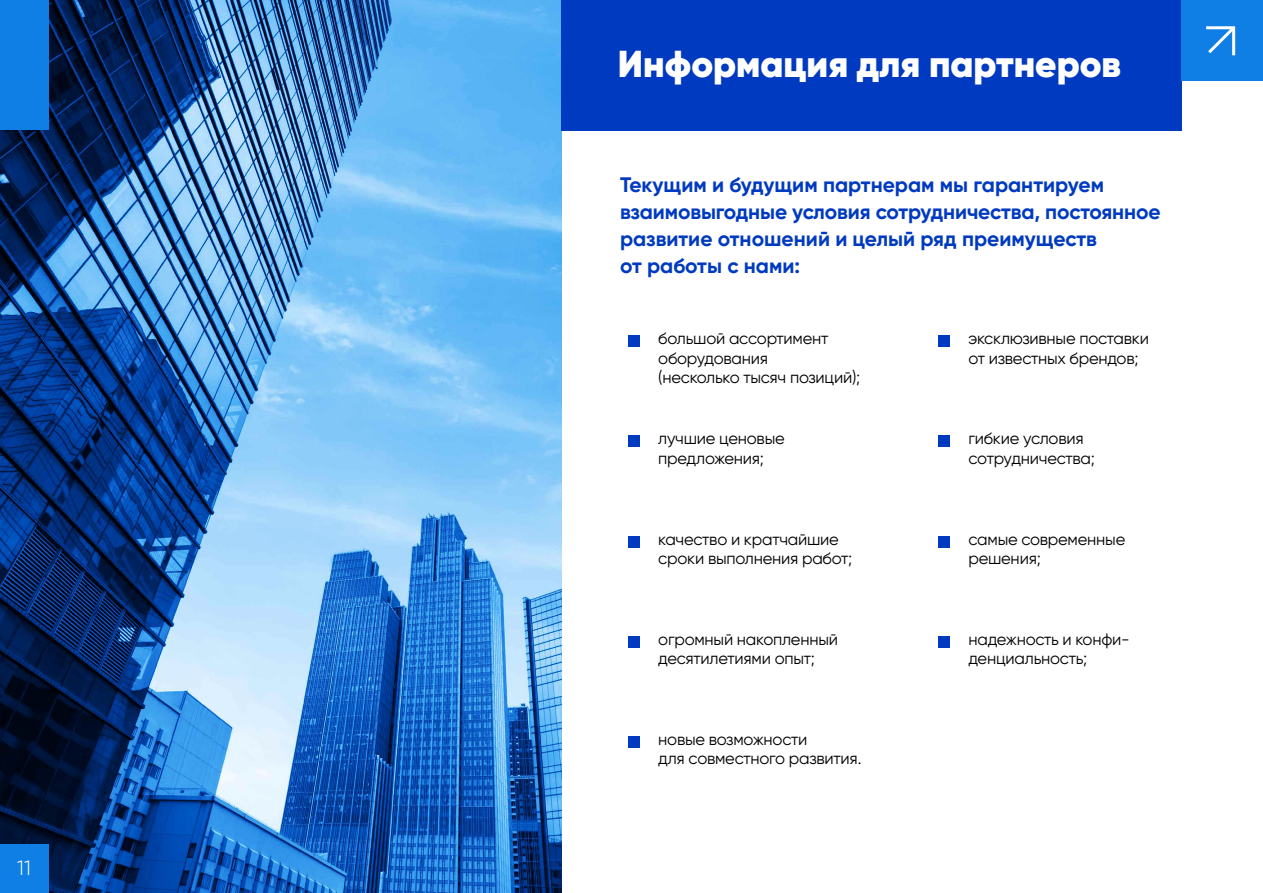
<style>
.page{position:relative;width:1263px;height:893px;background:#fff}
.page>*{position:absolute;margin:0;border:0;box-sizing:border-box;transform-origin:0 0}
.t1{font:900 37.5px "Gilroy";color:#fff}
.t2{font:700 21px/27px "Gilroy";letter-spacing:-.005em;color:#003ac0}
.t3{font:300 20.55px "Gilroy";color:#fff}
.t4{font:16.5px/19.5px "Gilroy";letter-spacing:-.015em;color:#000}
</style>
<div class="page">
<svg style="left:0;top:0;width:561px;height:893px;background:#4782be"></svg>
<div style="left:0;top:845px;width:49px;height:48px;background:#0f7fe5"></div>
<div style="left:561px;top:0;width:621px;height:131px;background:#003ac0"></div>
<div style="left:1182px;top:0;width:81px;height:81px;background:#0f7fe5"></div>
<svg style="left:1206px;top:26px;width:30px;height:30px"></svg>
<div style="left:0;top:0;width:49px;height:130px;background:#0f7fe5"></div>
<div style="left:628px;top:335px;width:12px;height:12px;background:#003ac0"></div>
<div style="left:938px;top:335px;width:12px;height:12px;background:#003ac0"></div>
<div style="left:628px;top:436px;width:12px;height:11px;background:#003ac0"></div>
<div style="left:938px;top:436px;width:12px;height:11px;background:#003ac0"></div>
<div style="left:628px;top:536px;width:12px;height:11px;background:#003ac0"></div>
<div style="left:938px;top:536px;width:12px;height:11px;background:#003ac0"></div>
<div style="left:628px;top:636px;width:12px;height:11px;background:#003ac0"></div>
<div style="left:938px;top:636px;width:12px;height:11px;background:#003ac0"></div>
<div style="left:628px;top:736px;width:12px;height:11px;background:#003ac0"></div>
<p class="t3" style="left:17px;top:855px;width:15px">11</p>
<h1 class="t1" style="left:618px;top:40px;width:505px">Информация для партнеров</h1>
<p class="t2" style="left:620px;top:171px;width:542px">Текущим и будущим партнерам мы гарантируем взаимовыгодные условия сотрудничества, постоянное развитие отношений и целый ряд преимуществ<br>от работы с нами:</p>
<p class="t4" style="left:658px;top:329px;width:203px">большой ассортимент оборудования<br>(несколько тысяч позиций);</p>
<p class="t4" style="left:968px;top:329px;width:182px">эксклюзивные поставки от известных брендов;</p>
<p class="t4" style="left:658px;top:429px;width:128px">лучшие ценовые предложения;</p>
<p class="t4" style="left:968px;top:429px;width:128px">гибкие условия сотрудничества;</p>
<p class="t4" style="left:658px;top:529px;width:195px">качество и кратчайшие сроки выполнения работ;</p>
<p class="t4" style="left:968px;top:529px;width:158px">самые современные решения;</p>
<p class="t4" style="left:658px;top:629px;width:181px">огромный накопленный десятилетиями опыт;</p>
<p class="t4" style="left:968px;top:629px;width:163px">надежность и конфи&shy;денциальность;</p>
<p class="t4" style="left:658px;top:729px;width:205px">новые возможности<br>для совместного развития.</p>
</div>
